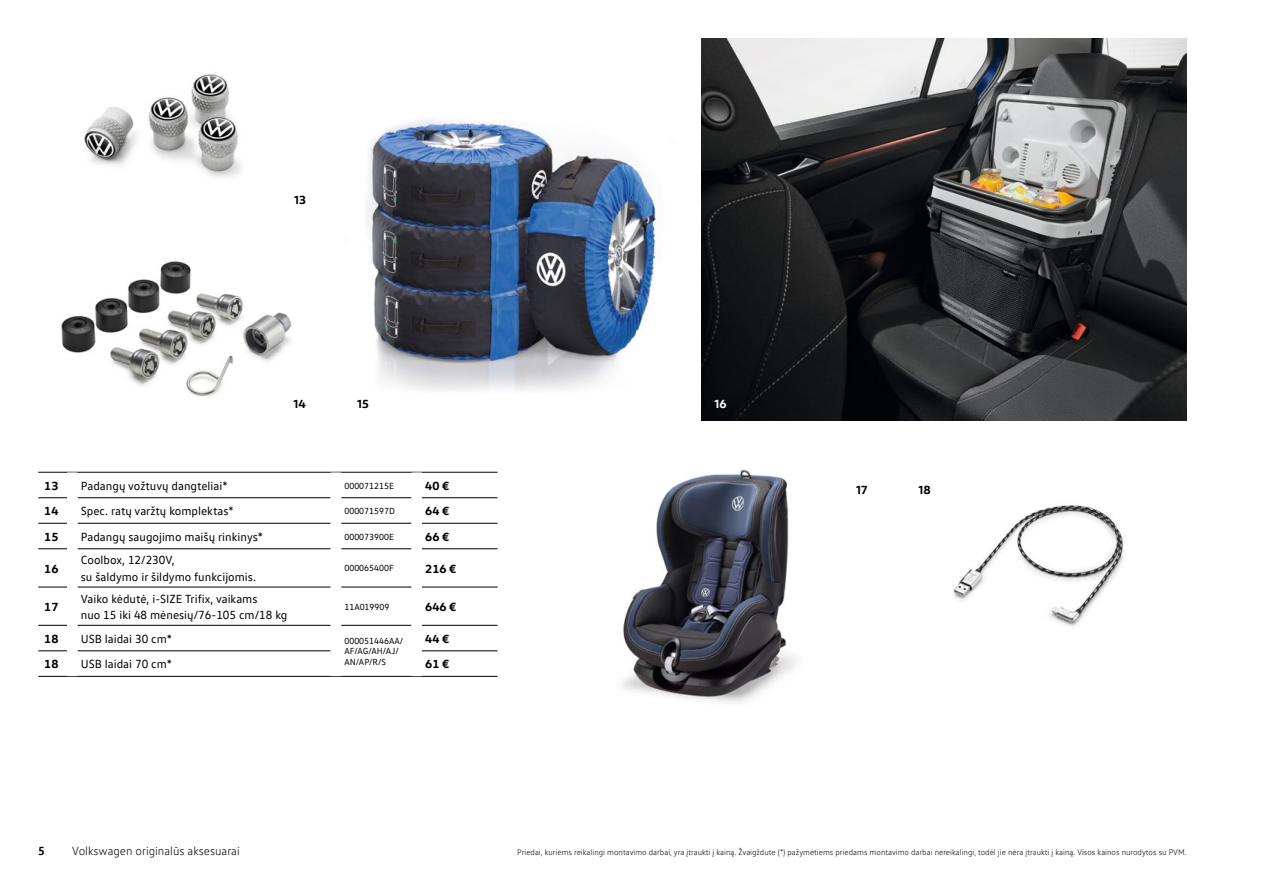
<style>
.page{position:relative;width:1263px;height:893px;background:#fff}
.page>*{position:absolute;margin:0;border:0;box-sizing:border-box;transform-origin:0 0}
.apraksts{font:12px/16.5px "VW Text";color:#000}
.cena_NR{font:700 12px "VW Head";color:#000}
.t1{font:300 12px "VW Text";color:#000}
.Bildnummer_8pt_Bold{font:700 12px "VW Head";letter-spacing:.01em;color:#000}
.Bildnummer_8pt_Bold-2{font:700 12px "VW Head";color:#fff}
.t2{font:700 12px "VW Text";color:#000}
.KODS{font:9px/10.5px "VW Text";color:#000}
.t3{font:300 8.25px "VW Text";color:#000}
</style>
<div class="page">
<img style="left:953px;top:505px;width:171px;height:122px">
<img style="left:84px;top:74px;width:157px;height:103px">
<img style="left:61px;top:261px;width:231px;height:136px">
<img style="left:367px;top:119px;width:289px;height:272px">
<hr style="left:78px;top:523px;width:253px;height:1px;background:#000">
<hr style="left:341px;top:523px;width:70px;height:1px;background:#000">
<hr style="left:422px;top:523px;width:75px;height:1px;background:#000">
<hr style="left:78px;top:651px;width:253px;height:1px;background:#000">
<hr style="left:38px;top:472px;width:34px;height:1px;background:#000">
<hr style="left:72px;top:472px;width:264px;height:1px;background:#000">
<hr style="left:336px;top:472px;width:81px;height:1px;background:#000">
<hr style="left:417px;top:472px;width:80px;height:1px;background:#000">
<hr style="left:78px;top:497px;width:253px;height:1px;background:#000">
<hr style="left:341px;top:497px;width:70px;height:1px;background:#000">
<hr style="left:422px;top:497px;width:75px;height:1px;background:#000">
<hr style="left:78px;top:548px;width:253px;height:1px;background:#000">
<hr style="left:341px;top:548px;width:70px;height:1px;background:#000">
<hr style="left:422px;top:548px;width:75px;height:1px;background:#000">
<hr style="left:78px;top:587px;width:253px;height:1px;background:#000">
<hr style="left:422px;top:587px;width:75px;height:1px;background:#000">
<hr style="left:78px;top:625px;width:253px;height:1px;background:#000">
<hr style="left:341px;top:625px;width:70px;height:1px;background:#000">
<hr style="left:422px;top:651px;width:75px;height:1px;background:#000">
<hr style="left:72px;top:676px;width:264px;height:1px;background:#000">
<hr style="left:336px;top:676px;width:81px;height:1px;background:#000">
<hr style="left:422px;top:625px;width:75px;height:1px;background:#000">
<hr style="left:417px;top:676px;width:80px;height:1px;background:#000">
<div style="left:331px;top:472px;width:10px;height:26px;background:#fff"></div>
<div style="left:411px;top:472px;width:11px;height:26px;background:#fff"></div>
<svg style="left:38px;top:497px;width:29px;height:1px"></svg>
<svg style="left:38px;top:523px;width:29px;height:1px"></svg>
<svg style="left:38px;top:548px;width:29px;height:1px"></svg>
<svg style="left:38px;top:587px;width:29px;height:1px"></svg>
<svg style="left:38px;top:625px;width:29px;height:1px"></svg>
<svg style="left:38px;top:651px;width:29px;height:1px"></svg>
<hr style="left:38px;top:676px;width:34px;height:1px;background:#000">
<hr style="left:341px;top:587px;width:70px;height:1px;background:#000">
<div style="left:67px;top:472px;width:11px;height:26px;background:#fff"></div>
<img style="left:622px;top:469px;width:174px;height:234px">
<img style="left:702px;top:38px;width:484px;height:383px">
<p class="Bildnummer_8pt_Bold" style="left:294px;top:192px;width:13px">13</p>
<p class="Bildnummer_8pt_Bold" style="left:294px;top:396px;width:14px">14</p>
<p class="Bildnummer_8pt_Bold" style="left:357px;top:396px;width:13px">15</p>
<p class="cena_NR" style="left:44px;top:478px;width:16px">13</p>
<p class="apraksts" style="left:81px;top:477px;width:148px">Padangų vožtuvų dangteliai*</p>
<p class="KODS" style="left:344px;top:480px;width:51px">000071215E</p>
<p class="cena_NR" style="left:425px;top:478px;width:26px">40 €</p>
<p class="cena_NR" style="left:44px;top:503px;width:16px">14</p>
<p class="apraksts" style="left:81px;top:502px;width:154px">Spec. ratų varžtų komplektas*</p>
<p class="KODS" style="left:344px;top:505px;width:52px">000071597D</p>
<p class="cena_NR" style="left:425px;top:503px;width:26px">64 €</p>
<p class="cena_NR" style="left:44px;top:529px;width:16px">15</p>
<p class="apraksts" style="left:81px;top:528px;width:184px">Padangų saugojimo maišų rinkinys*</p>
<p class="KODS" style="left:344px;top:531px;width:51px">000073900E</p>
<p class="cena_NR" style="left:425px;top:529px;width:26px">66 €</p>
<p class="cena_NR" style="left:44px;top:561px;width:16px">16</p>
<p class="apraksts" style="left:81px;top:552px;width:177px">Coolbox, 12/230V,<br>su šaldymo ir šildymo funkcijomis.</p>
<p class="KODS" style="left:344px;top:563px;width:51px">000065400F</p>
<p class="cena_NR" style="left:425px;top:561px;width:33px">216 €</p>
<p class="cena_NR" style="left:44px;top:599px;width:16px">17</p>
<p class="apraksts" style="left:81px;top:590px;width:208px">Vaiko kėdutė, i-SIZE Trifix, vaikams<br>nuo 15 iki 48 mėnesių/76-105 cm/18 kg</p>
<p class="KODS" style="left:344px;top:601px;width:46px">11A019909</p>
<p class="cena_NR" style="left:425px;top:599px;width:33px">646 €</p>
<p class="cena_NR" style="left:44px;top:631px;width:16px">18</p>
<p class="apraksts" style="left:81px;top:630px;width:93px">USB laidai 30 cm*</p>
<p class="KODS" style="left:344px;top:635px;width:60px">000051446AA/<br>AF/AG/AH/AJ/<br>AN/AP/R/S</p>
<p class="cena_NR" style="left:425px;top:631px;width:26px">44 €</p>
<p class="cena_NR" style="left:44px;top:656px;width:16px">18</p>
<p class="apraksts" style="left:81px;top:656px;width:93px">USB laidai 70 cm*</p>
<p class="cena_NR" style="left:425px;top:656px;width:26px">61 €</p>
<p class="Bildnummer_8pt_Bold-2" style="left:714px;top:396px;width:14px">16</p>
<p class="Bildnummer_8pt_Bold" style="left:856px;top:482px;width:13px">17</p>
<p class="Bildnummer_8pt_Bold" style="left:918px;top:482px;width:14px">18</p>
<p class="t2" style="left:38px;top:843px;width:8px">5</p>
<p class="t1" style="left:72px;top:843px;width:169px">Volkswagen originalūs aksesuarai</p>
<p class="t3" style="left:517px;top:847px;width:671px">Priedai, kuriems reikalingi montavimo darbai, yra įtraukti į kainą. Žvaigždute (*) pažymėtiems priedams montavimo darbai nereikalingi, todėl jie nėra įtraukti į kainą. Visos kainos nurodytos su PVM.</p>
</div>
